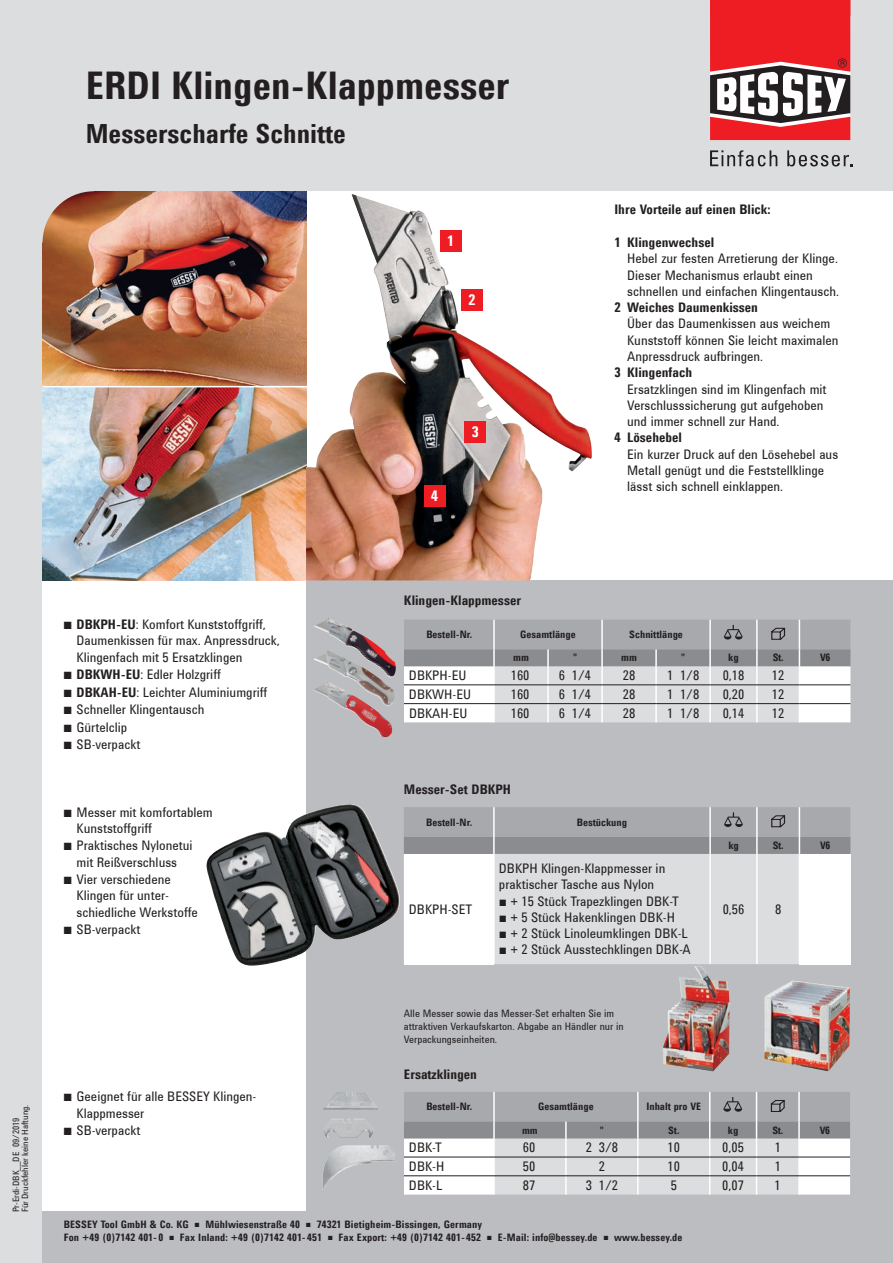
<style>
.page{position:relative;width:893px;height:1263px;background:#dcdddf}
.page>*{position:absolute;margin:0;border:0;box-sizing:border-box;transform-origin:0 0}
.t1{font:700 39px "Utah WGL Cond";color:#231f20}
.t2{font:700 27px "Utah WGL Cond";color:#231f20}
.t3{font:700 15px "Utah WGL Cond";color:#fff}
.Copy{font:13.5px/16.2px "Utah WGL Cond";color:#231f20}
.Copy_Head{font:700 13.5px "Utah WGL Cond";color:#231f20}
.Copy-2{font:700 13.5px "Utah WGL Cond";color:#231f20}
.Copy-3{font:700 10.5px "Utah WGL Cond";letter-spacing:.01em;color:#231f20}
.Copy_Head-2{font:10.5px/12.6px "Utah WGL Cond";color:#231f20}
.Copy_Head-3{font:700 10.5px "Utah WGL Cond";color:#231f20}
.Bullet{font:9px "Utah WGL Cond";color:#231f20}
.s1{font-weight:700}
</style>
<div class="page">
<div style="left:43px;top:191px;width:850px;height:1072px;background:#fff"></div>
<div style="left:306px;top:580px;width:587px;height:683px;background:#bcbdc0"></div>
<img style="left:43px;top:387px;width:263px;height:193px">
<img style="left:43px;top:191px;width:263px;height:195px">
<div style="left:43px;top:1212px;width:850px;height:51px;background:#bcbdc0"></div>
<img style="left:306px;top:194px;width:237px;height:386px">
<div style="left:440px;top:230px;width:21px;height:21px;background:#ee1d23"></div>
<div style="left:461px;top:289px;width:21px;height:22px;background:#ee1d23"></div>
<div style="left:465px;top:421px;width:21px;height:21px;background:#ee1d23"></div>
<div style="left:424px;top:485px;width:21px;height:22px;background:#ee1d23"></div>
<svg style="left:42px;top:191px;width:52px;height:52px;background:#bc825f"></svg>
<img style="left:764px;top:980px;width:86px;height:91px">
<img style="left:663px;top:966px;width:67px;height:106px">
<img style="left:313px;top:659px;width:82px;height:44px">
<img style="left:313px;top:681px;width:79px;height:57px">
<img style="left:314px;top:618px;width:82px;height:59px">
<img style="left:207px;top:804px;width:193px;height:162px">
<img style="left:323px;top:1092px;width:56px;height:18px">
<img style="left:324px;top:1119px;width:49px;height:19px">
<img style="left:323px;top:1145px;width:72px;height:44px">
<div style="left:353px;top:1167px;width:22px;height:13px;background:#bcbdc0"></div>
<svg style="left:404px;top:620px;width:446px;height:102px;background:#c2c3c5"></svg>
<svg style="left:404px;top:1092px;width:446px;height:102px;background:#c2c3c5"></svg>
<svg style="left:404px;top:807px;width:446px;height:157px;background:#d1d2d4"></svg>
<svg style="left:710px;top:150px;width:67px;height:16px"></svg>
<svg style="left:787px;top:150px;width:65px;height:16px"></svg>
<svg style="left:710px;top:0;width:140px;height:140px;background:#cb4c50"></svg>
<hr style="left:43px;top:386px;width:268px;height:1px;background:#fff">
<p class="t1" style="left:86px;top:56px;width:425px">ERDI Klingen-Klappmesser</p>
<p class="t2" style="left:86px;top:113px;width:262px">Messerscharfe Schnitte</p>
<p class="t3" style="left:447px;top:229px;width:8px">1</p>
<p class="t3" style="left:468px;top:289px;width:8px">2</p>
<p class="t3" style="left:431px;top:485px;width:8px">4</p>
<p class="t3" style="left:472px;top:420px;width:8px">3</p>
<p class="Copy-2" style="left:614px;top:199px;width:158px">Ihre Vorteile auf einen Blick:</p>
<p class="Copy" style="left:627px;top:234px;width:213px;text-indent:-13px"><span class="s1">1 Klingenwechsel<br></span>Hebel zur festen Arretierung der Klinge.<br>Dieser Mechanismus erlaubt einen schnellen und einfachen Klingentausch.</p>
<p class="Copy" style="left:627px;top:299px;width:213px;text-indent:-13px"><span class="s1">2 Weiches Daumenkissen<br></span>Über das Daumenkissen aus weichem<br>Kunststoff können Sie leicht maximalen<br>Anpressdruck aufbringen.</p>
<p class="Copy" style="left:627px;top:364px;width:201px;text-indent:-13px"><span class="s1">3 Klingenfach<br></span>Ersatzklingen sind im Klingenfach mit<br>Verschlusssicherung gut aufgehoben und immer schnell zur Hand.</p>
<p class="Copy" style="left:627px;top:429px;width:213px;text-indent:-13px"><span class="s1">4 Lösehebel<br></span>Ein kurzer Druck auf den Lösehebel aus<br>Metall genügt und die Feststellklinge lässt sich schnell einklappen.</p>
<p class="Bullet" style="left:18px;top:1212px;width:109px;rotate:-90deg">Für Druckfehler keine Haftung.</p>
<p class="Bullet" style="left:9px;top:1212px;width:96px;rotate:-90deg">Pr-Erdi-DBK__DE 09/2019</p>
<p class="Copy" style="left:77px;top:616px;width:205px"><span class="s1">DBKPH-EU</span>: Komfort Kunststoffgriff,<br>Daumenkissen für max. Anpressdruck,<br>Klingenfach mit 5 Ersatzklingen</p>
<p class="Copy" style="left:77px;top:666px;width:146px"><span class="s1">DBKWH-EU</span>: Edler Holzgriff</p>
<p class="Copy" style="left:77px;top:683px;width:192px"><span class="s1">DBKAH-EU</span>: Leichter Aluminiumgriff</p>
<p class="Copy" style="left:77px;top:701px;width:129px">Schneller Klingentausch</p>
<p class="Copy" style="left:77px;top:718px;width:52px">Gürtelclip</p>
<p class="Copy" style="left:77px;top:736px;width:65px">SB-verpackt</p>
<p class="Copy" style="left:77px;top:803px;width:138px">Messer mit komfortablem<br>Kunststoffgriff</p>
<p class="Copy" style="left:77px;top:837px;width:117px">Praktisches Nylonetui mit Reißverschluss</p>
<p class="Copy" style="left:77px;top:871px;width:123px">Vier verschiedene<br>Klingen für unter&shy;schiedliche Werkstoffe</p>
<p class="Copy" style="left:77px;top:921px;width:65px">SB-verpackt</p>
<p class="Copy" style="left:77px;top:1088px;width:181px">Geeignet für alle BESSEY Klingen-<br>Klappmesser</p>
<p class="Copy" style="left:77px;top:1122px;width:65px">SB-verpackt</p>
<p class="Copy_Head" style="left:404px;top:590px;width:119px">Klingen-Klappmesser</p>
<p class="Copy_Head-3" style="left:426px;top:627px;width:47px">Bestell-Nr.</p>
<p class="Copy_Head-3" style="left:520px;top:627px;width:57px">Gesamtlänge</p>
<p class="Copy_Head-3" style="left:629px;top:627px;width:55px">Schnittlänge</p>
<p class="Copy-3" style="left:513px;top:650px;width:17px">mm</p>
<p class="Copy-3" style="left:681px;top:650px;width:5px">"</p>
<p class="Copy-3" style="left:728px;top:650px;width:12px">kg</p>
<p class="Copy-3" style="left:773px;top:650px;width:12px">St.</p>
<p class="Copy-3" style="left:820px;top:650px;width:12px">V6</p>
<p class="Copy-3" style="left:573px;top:650px;width:5px">"</p>
<p class="Copy-3" style="left:621px;top:650px;width:17px">mm</p>
<p class="Copy" style="left:409px;top:667px;width:59px">DBKPH-EU</p>
<p class="Copy" style="left:511px;top:667px;width:20px">160</p>
<p class="Copy" style="left:559px;top:667px;width:34px">6 1/4</p>
<p class="Copy" style="left:623px;top:667px;width:14px">28</p>
<p class="Copy" style="left:667px;top:667px;width:34px">1 1/8</p>
<p class="Copy" style="left:723px;top:667px;width:23px">0,18</p>
<p class="Copy" style="left:772px;top:667px;width:14px">12</p>
<p class="Copy" style="left:409px;top:686px;width:64px">DBKWH-EU</p>
<p class="Copy" style="left:511px;top:686px;width:20px">160</p>
<p class="Copy" style="left:559px;top:686px;width:34px">6 1/4</p>
<p class="Copy" style="left:623px;top:686px;width:14px">28</p>
<p class="Copy" style="left:667px;top:686px;width:34px">1 1/8</p>
<p class="Copy" style="left:723px;top:686px;width:23px">0,20</p>
<p class="Copy" style="left:772px;top:686px;width:14px">12</p>
<p class="Copy" style="left:409px;top:704px;width:60px">DBKAH-EU</p>
<p class="Copy" style="left:511px;top:704px;width:20px">160</p>
<p class="Copy" style="left:559px;top:704px;width:34px">6 1/4</p>
<p class="Copy" style="left:623px;top:704px;width:14px">28</p>
<p class="Copy" style="left:667px;top:704px;width:34px">1 1/8</p>
<p class="Copy" style="left:723px;top:704px;width:23px">0,14</p>
<p class="Copy" style="left:772px;top:704px;width:14px">12</p>
<p class="Copy_Head" style="left:404px;top:780px;width:109px">Messer-Set DBKPH</p>
<p class="Copy_Head-3" style="left:426px;top:814px;width:47px">Bestell-Nr.</p>
<p class="Copy_Head-3" style="left:577px;top:814px;width:52px">Bestückung</p>
<p class="Copy" style="left:409px;top:900px;width:65px">DBKPH-SET</p>
<p class="Copy" style="left:499px;top:860px;width:168px">DBKPH Klingen-Klappmesser in</p>
<p class="Copy" style="left:499px;top:876px;width:157px">praktischer Tasche aus Nylon</p>
<p class="Copy" style="left:499px;top:892px;width:182px">■ + 15 Stück Trapezklingen DBK-T</p>
<p class="Copy" style="left:499px;top:908px;width:178px">■ + 5 Stück Hakenklingen DBK-H</p>
<p class="Copy" style="left:499px;top:925px;width:190px">■ + 2 Stück Linoleumklingen DBK-L</p>
<p class="Copy" style="left:499px;top:941px;width:193px">■ + 2 Stück Ausstechklingen DBK-A</p>
<p class="Copy_Head-2" style="left:404px;top:1007px;width:221px">Alle Messer sowie das Messer-Set erhalten Sie im attraktiven Verkaufskarton. Abgabe an Händler nur in<br>Verpackungseinheiten.</p>
<p class="Copy_Head" style="left:404px;top:1064px;width:75px">Ersatzklingen</p>
<p class="Copy-3" style="left:728px;top:837px;width:12px">kg</p>
<p class="Copy-3" style="left:773px;top:837px;width:12px">St.</p>
<p class="Copy-3" style="left:820px;top:837px;width:12px">V6</p>
<p class="Copy" style="left:723px;top:900px;width:23px">0,56</p>
<p class="Copy" style="left:775px;top:900px;width:8px">8</p>
<p class="Copy_Head-3" style="left:426px;top:1099px;width:47px">Bestell-Nr.</p>
<p class="Copy_Head-3" style="left:538px;top:1099px;width:57px">Gesamtlänge</p>
<p class="Copy_Head-3" style="left:646px;top:1099px;width:56px">Inhalt pro VE</p>
<p class="Copy-3" style="left:522px;top:1122px;width:17px">mm</p>
<p class="Copy-3" style="left:600px;top:1122px;width:5px">"</p>
<p class="Copy-3" style="left:668px;top:1122px;width:13px">St.</p>
<p class="Copy-3" style="left:728px;top:1122px;width:12px">kg</p>
<p class="Copy-3" style="left:772px;top:1122px;width:12px">St.</p>
<p class="Copy-3" style="left:820px;top:1122px;width:12px">V6</p>
<p class="Copy" style="left:409px;top:1139px;width:34px">DBK-T</p>
<p class="Copy" style="left:523px;top:1139px;width:14px">60</p>
<p class="Copy" style="left:586px;top:1139px;width:34px">2 3/8</p>
<p class="Copy" style="left:667px;top:1139px;width:14px">10</p>
<p class="Copy" style="left:722px;top:1139px;width:23px">0,05</p>
<p class="Copy" style="left:775px;top:1139px;width:8px">1</p>
<p class="Copy" style="left:409px;top:1158px;width:37px">DBK-H</p>
<p class="Copy" style="left:523px;top:1158px;width:14px">50</p>
<p class="Copy" style="left:599px;top:1158px;width:8px">2</p>
<p class="Copy" style="left:667px;top:1158px;width:14px">10</p>
<p class="Copy" style="left:722px;top:1158px;width:23px">0,04</p>
<p class="Copy" style="left:775px;top:1158px;width:8px">1</p>
<p class="Copy" style="left:409px;top:1177px;width:35px">DBK-L</p>
<p class="Copy" style="left:523px;top:1177px;width:14px">87</p>
<p class="Copy" style="left:586px;top:1177px;width:34px">3 1/2</p>
<p class="Copy" style="left:671px;top:1177px;width:8px">5</p>
<p class="Copy" style="left:722px;top:1177px;width:23px">0,07</p>
<p class="Copy" style="left:775px;top:1177px;width:8px">1</p>
<p class="Copy-3" style="left:64px;top:1216px;width:127px">BESSEY Tool GmbH &amp; Co. KG</p>
<p class="Copy-3" style="left:206px;top:1216px;width:96px">Mühlwiesenstraße 40</p>
<p class="Copy-3" style="left:317px;top:1216px;width:167px">74321 Bietigheim-Bissingen, Germany</p>
<p class="Copy-3" style="left:64px;top:1230px;width:101px">Fon +49 (0)7142 401-0</p>
<p class="Copy-3" style="left:180px;top:1230px;width:144px">Fax Inland: +49 (0)7142 401-451</p>
<p class="Copy-3" style="left:339px;top:1230px;width:144px">Fax Export: +49 (0)7142 401-452</p>
<p class="Copy-3" style="left:498px;top:1230px;width:101px">E-Mail: info@bessey.de</p>
<p class="Copy-3" style="left:614px;top:1230px;width:70px">www.bessey.de</p>
</div>
